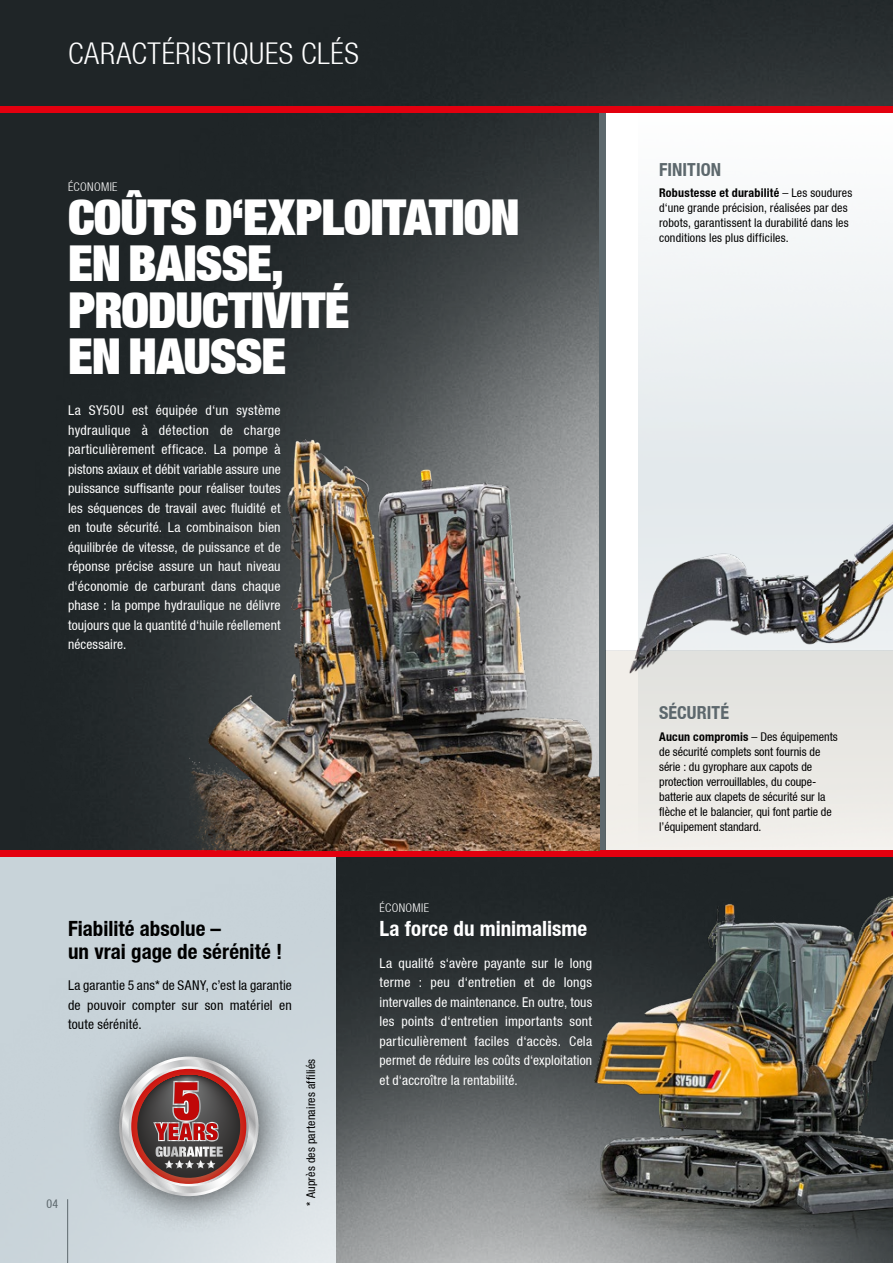
<style>
.page{position:relative;width:893px;height:1263px;background:#fff}
.page>*{position:absolute;margin:0;border:0;box-sizing:border-box;transform-origin:0 0}
.t1{font:900 49.5px/46.5px "Context Reprise Extra Black S Si Extra";letter-spacing:-.015em;color:#fff}
.t2{font:700 30px "Context Reprise Light Cond S Si";letter-spacing:.02em;color:#fff}
.t3{font:700 condensed 21px/22.5px "Context Reprise Condensed S Si";letter-spacing:.005em;color:#000}
.t4{font:700 condensed 21px "Context Reprise Condensed S Si";color:#fff}
.t5{font:700 condensed 18px "Context Reprise Condensed S Si";letter-spacing:.005em;color:#5d686d}
.t6{font:13.5px/19.5px "Context Reprise Condensed S Si Condensed";letter-spacing:.01em;color:#fff;text-align:justify}
.t7{font:13.5px/19.5px "Context Reprise Condensed S Si Condensed";letter-spacing:.015em;color:#000;text-align:justify}
.t8{font:12px/15px "Context Reprise Condensed S Si Condensed";color:#000}
.t9{font:700 condensed 12px "Context Reprise Condensed S Si";letter-spacing:.02em;color:#000}
.t10{font:700 12px "Context Reprise Light Cond S Si";letter-spacing:.03em;color:#fff}
.t11{font:12px "Context Reprise Condensed S Si Condensed";color:#5d686d}
.s1{font-family:"Context Reprise Condensed S Si Condensed";font-weight:400;font-stretch:normal}
.s2{font-family:"Context Reprise Condensed S Si";font-weight:700;font-stretch:condensed}
</style>
<div class="page">
<img style="left:0;top:0;width:893px;height:850px">
<div style="left:600px;top:113px;width:6px;height:744px;background:#5d686d"></div>
<img style="left:0;top:857px;width:517px;height:406px">
<div style="left:0;top:106px;width:893px;height:7px;background:#e3000f"></div>
<div style="left:82px;top:1019px;width:214px;height:214px;background:#000;opacity:.75"></div>
<svg style="left:114px;top:1056px;width:149px;height:145px"></svg>
<img style="left:606px;top:139px;width:32px;height:633px">
<div style="left:638px;top:113px;width:255px;height:737px;background:#fcfdfd"></div>
<img style="left:612px;top:166px;width:281px;height:606px">
<div style="left:0;top:850px;width:893px;height:7px;background:#e3000f"></div>
<img style="left:517px;top:772px;width:376px;height:491px">
<img style="left:189px;top:428px;width:411px;height:422px">
<hr style="left:67px;top:1199px;width:1px;height:64px;background:#5d686d">
<h2 class="t2" style="left:68px;top:36px;width:292px">CARACTÉRISTIQUES CLÉS</h2>
<p class="t10" style="left:68px;top:179px;width:51px">ÉCONOMIE</p>
<h1 class="t1" style="left:68px;top:192px;width:453px">COÛTS D‘EXPLOITATION<br>EN BAISSE,<br>PRODUCTIVITÉ<br>EN HAUSSE</h1>
<p class="t6" style="left:68px;top:400px;width:214px">La SY50U est équipée d‘un système hydraulique à détection de charge particulièrement efficace. La pompe à pistons axiaux et débit variable assure une puissance suffisante pour réaliser toutes les séquences de travail avec fluidité et en toute sécurité. La combinaison bien équilibrée de vitesse, de puissance et de réponse précise assure un haut niveau d‘économie de carburant dans chaque phase : la pompe hydraulique ne délivre toujours que la quantité d‘huile réellement nécessaire.</p>
<h3 class="t3" style="left:68px;top:917px;width:216px">Fiabilité absolue –<br>un vrai gage de sérénité !</h3>
<p class="t7" style="left:68px;top:975px;width:225px">La garantie 5 ans* de SANY, c’est la garantie de pouvoir compter sur son matériel en toute sérénité.</p>
<p class="t11" style="left:46px;top:1197px;width:14px">04</p>
<p class="t8" style="left:303px;top:1205px;width:148px;rotate:-90deg">* Auprès des partenaires affiliés</p>
<p class="t10" style="left:380px;top:901px;width:51px">ÉCONOMIE</p>
<h3 class="t4" style="left:380px;top:916px;width:209px">La force du minimalisme</h3>
<p class="t6" style="left:380px;top:953px;width:214px">La qualité s‘avère payante sur le long terme : peu d‘entretien et de longs intervalles de maintenance. En outre, tous les points d‘entretien importants sont particulièrement faciles d‘accès. Cela permet de réduire les coûts d‘exploitation et d‘accroître la rentabilité.</p>
<h3 class="t5" style="left:659px;top:158px;width:64px">FINITION</h3>
<p class="t9" style="left:659px;top:186px;width:195px">Robustesse et durabilité <span class="s1">– Les soudures</span></p>
<p class="t8" style="left:659px;top:201px;width:191px;text-align:justify">d‘une grande précision, réalisées par des robots, garantissent la durabilité dans les conditions les plus difficiles.</p>
<h3 class="t5" style="left:659px;top:701px;width:71px">SÉCURITÉ</h3>
<p class="t8" style="left:659px;top:729px;width:180px"><span class="s2">Aucun compromis</span> – Des équipements de sécurité complets sont fournis de série : du gyrophare aux capots de protection verrouillables, du coupe&shy;batterie aux clapets de sécurité sur la flèche et le balancier, qui font partie de l’équipement standard.</p>
</div>
